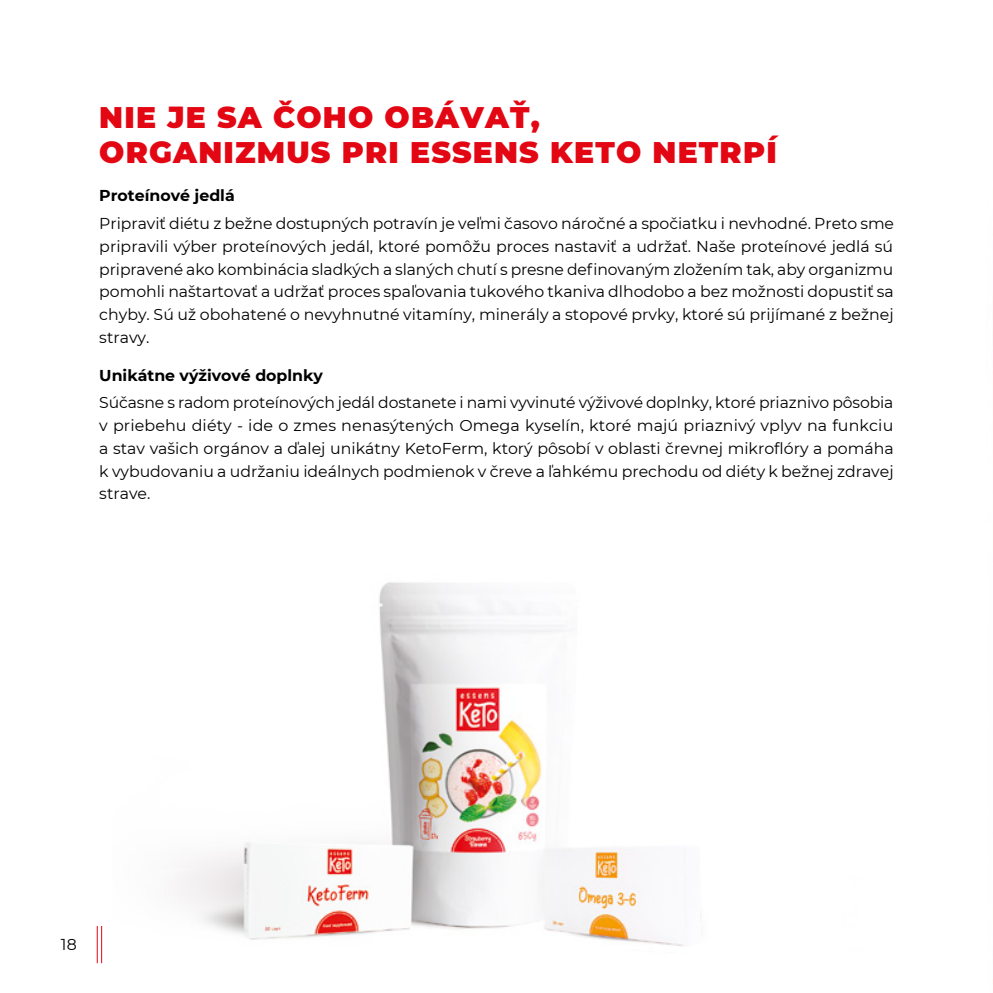
<style>
.page{position:relative;width:993px;height:993px;background:#fff}
.page>*{position:absolute;margin:0;border:0;box-sizing:border-box;transform-origin:0 0}
.t1{font:900 29.75px/35px "Montserrat";letter-spacing:.04em;color:#e30613}
.t2{font:15.75px/22.8px "Montserrat";color:#000;text-align:justify}
.t3{font:700 15.75px "Montserrat";color:#000}
</style>
<div class="page">
<img style="left:96px;top:582px;width:605px;height:382px">
<hr style="left:101px;top:925px;width:1px;height:37px;background:#e30613">
<hr style="left:97px;top:925px;width:1px;height:37px;background:#e30613">
<h1 class="t1" style="left:99px;top:98px;width:678px">NIE JE SA ČOHO OBÁVAŤ,<br>ORGANIZMUS PRI ESSENS KETO NETRPÍ</h1>
<p class="t3" style="left:99px;top:184px;width:137px">Proteínové jedlá</p>
<p class="t2" style="left:99px;top:211px;width:796px">Pripraviť diétu z bežne dostupných potravín je veľmi časovo náročné a spočiatku i nevhodné. Preto sme pripravili výber proteínových jedál, ktoré pomôžu proces nastaviť a udržať. Naše proteínové jedlá sú pripravené ako kombinácia sladkých a slaných chutí s presne definovaným zložením tak, aby organizmu pomohli naštartovať a udržať proces spaľovania tukového tkaniva dlhodobo a bez možnosti dopustiť sa chyby. Sú už obohatené o nevyhnutné vitamíny, minerály a stopové prvky, ktoré sú prijímané z bežnej stravy.</p>
<p class="t3" style="left:99px;top:363px;width:225px">Unikátne výživové doplnky</p>
<p class="t2" style="left:99px;top:391px;width:795px">Súčasne s radom proteínových jedál dostanete i nami vyvinuté výživové doplnky, ktoré priaznivo pôsobia v priebehu diéty - ide o zmes nenasýtených Omega kyselín, ktoré majú priaznivý vplyv na funkciu a stav vašich orgánov a ďalej unikátny KetoFerm, ktorý pôsobí v oblasti črevnej mikroflóry a pomáha k vybudovaniu a udržaniu ideálnych podmienok v čreve a ľahkému prechodu od diéty k bežnej zdravej strave.</p>
<p class="t2" style="left:61px;top:932px;width:17px">18</p>
</div>
